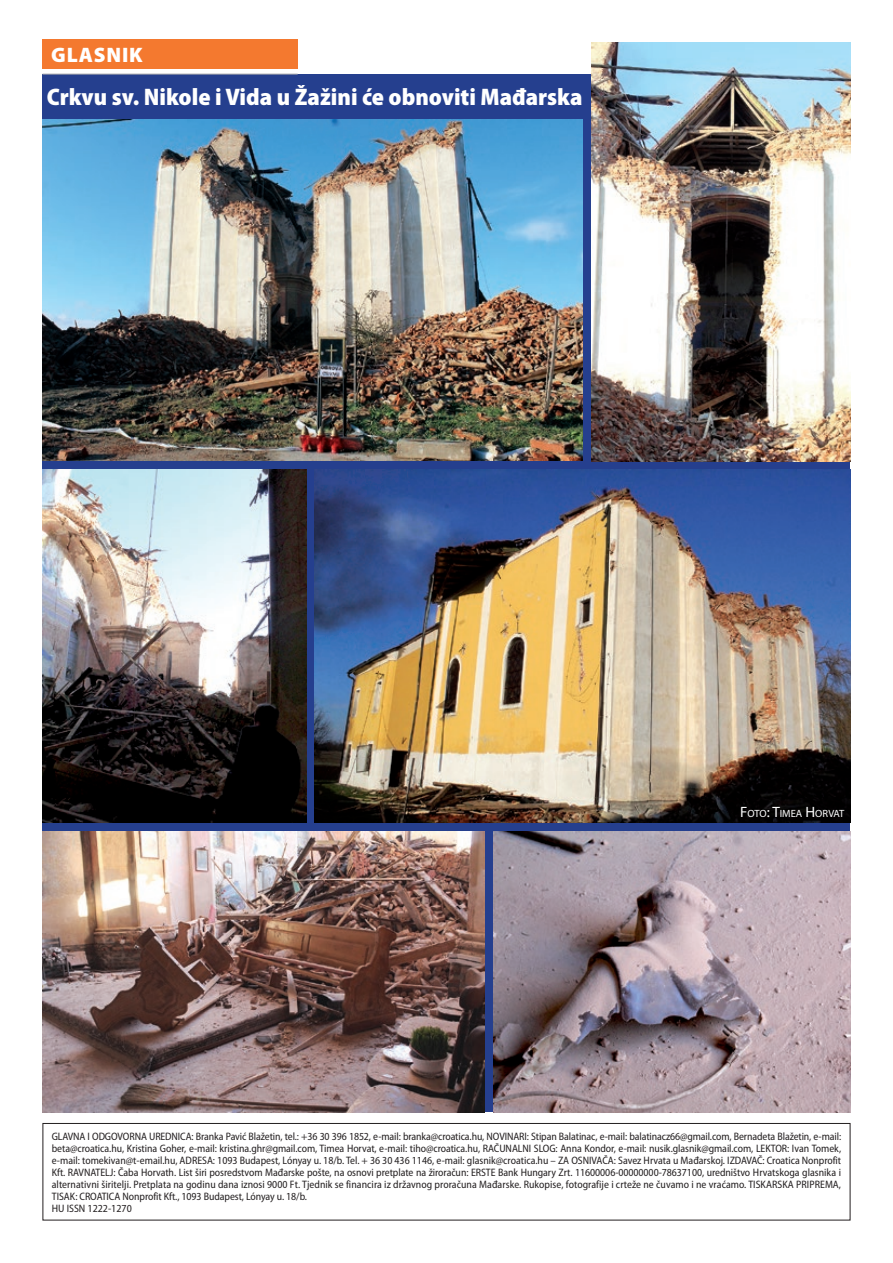
<style>
.page{position:relative;width:893px;height:1263px;background:#fff}
.page>*{position:absolute;margin:0;border:0;box-sizing:border-box;transform-origin:0 0}
.t1{font:900 semi-condensed 24px "Myriad Pro";color:#fff}
.t2{font:900 21px "Myriad Pro";color:#fff}
.t3{font:semi-condensed 10.8px/12px "Myriad Pro";letter-spacing:-.005em;color:#231f20}
.t4{font:10.5px "Myriad Pro";color:#fff}
.s1{font-size:15px}
</style>
<div class="page">
<div style="left:43px;top:74px;width:807px;height:1038px;background:#253f8e"></div>
<div style="left:43px;top:39px;width:255px;height:30px;background:#f4792f"></div>
<hr style="left:43px;top:74px;width:255px;height:1px;background:#a8a9ad">
<svg style="left:42px;top:1123px;width:809px;height:98px"></svg>
<img style="left:315px;top:470px;width:535px;height:353px">
<img style="left:43px;top:120px;width:540px;height:340px">
<img style="left:43px;top:831px;width:442px;height:281px">
<img style="left:493px;top:831px;width:357px;height:281px">
<img style="left:43px;top:470px;width:263px;height:353px">
<img style="left:591px;top:43px;width:259px;height:418px">
<h2 class="t2" style="left:51px;top:41px;width:29px">GLASNIK</h2>
<h1 class="t1" style="left:47px;top:81px;width:537px">Crkvu sv. Nikole i Vida u Žažini će obnoviti Mađarska</h1>
<p class="t4" style="left:740px;top:807px;width:106px"><span class="s1">F</span>OTO<span class="s1">: T</span>IMEA <span class="s1">H</span> ORVAT</p>
<p class="t3" style="left:52px;top:1130px;width:791px">GLAVNA I ODGOVORNA UREDNICA: Branka Pavić Blažetin, tel.: +36 30 396 1852, e-mail: branka@croatica.hu, NOVINARI: Stipan Balatinac, e-mail: balatinacz66@gmail.com, Bernadeta Blažetin, e-mail: beta@croatica.hu, Kristina Goher, e-mail: kristina.ghr@gmail.com, Timea Horvat, e-mail: tiho@croatica.hu, RAČUNALNI SLOG: Anna Kondor, e-mail: nusik.glasnik@gmail.com, LEKTOR: Ivan Tomek, e-mail: tomekivan@t-email.hu, ADRESA: 1093 Budapest, Lónyay u. 18/b. Tel. + 36 30 436 1146, e-mail: glasnik@croatica.hu – ZA OSNIVAČA: Savez Hrvata u Mađarskoj. IZDAVAČ: Croatica Nonprofit Kft. RAVNATELJ: Čaba Horvath. List širi posredstvom Mađarske pošte, na osnovi pretplate na žiroračun: ERSTE Bank Hungary Zrt. 11600006-00000000-78637100, uredništvo Hrvatskoga glasnika i alternativni širitelji. Pretplata na godinu dana iznosi 9000 Ft. Tjednik se financira iz državnog proračuna Mađarske. Rukopise, fotografije i crteže ne čuvamo i ne vraćamo. TISKARSKA PRIPREMA, TISAK: CROATICA Nonprofit Kft., 1093 Budapest, Lónyay u. 18/b.<br>HU ISSN 1222-1270</p>
</div>
